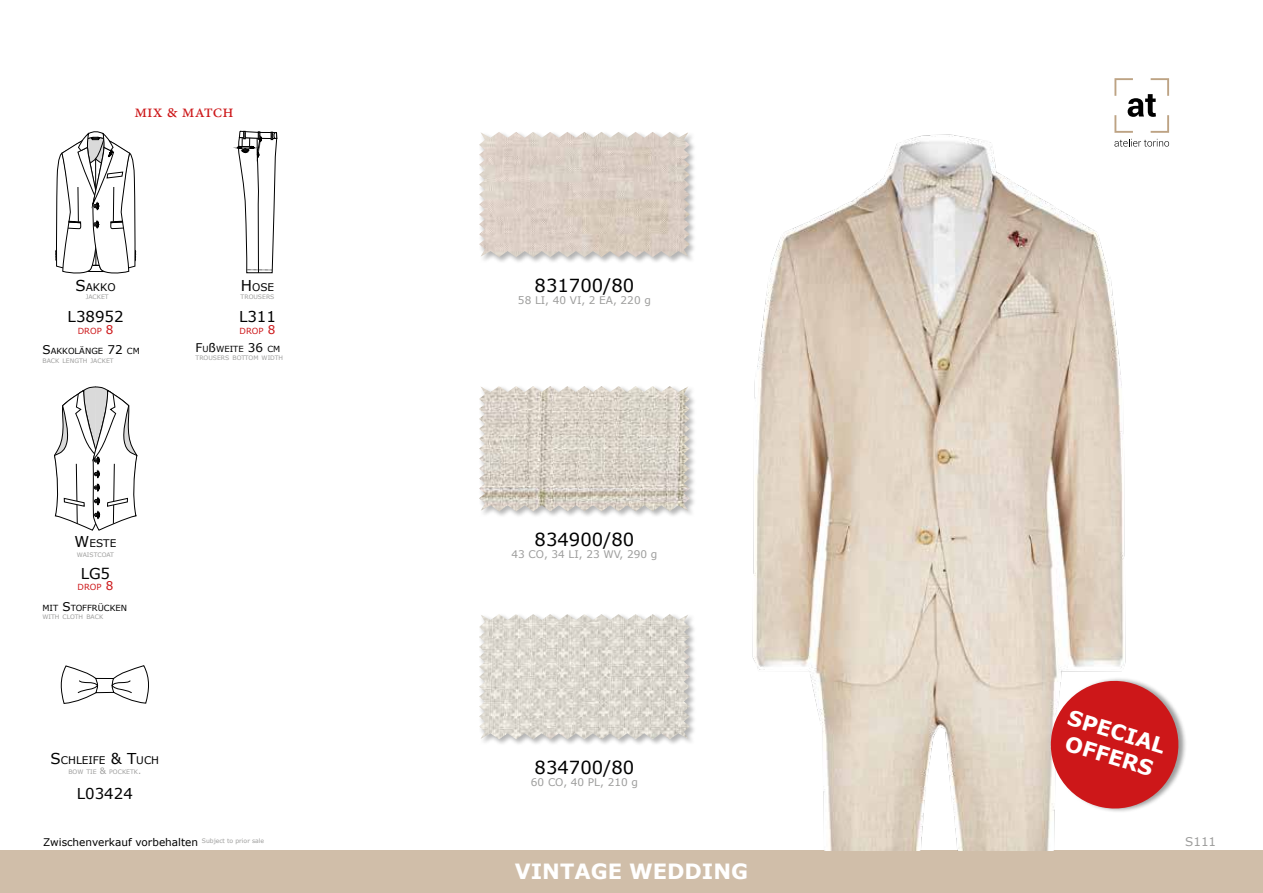
<style>
.page{position:relative;width:1263px;height:893px;background:#fff}
.page>*{position:absolute;margin:0;border:0;box-sizing:border-box;transform-origin:0 0}
.t1{font:700 21px "Verdana";color:#fff}
.t2{font:700 21px/25.2px "Verdana";color:#fff}
.t3{font:18px "Verdana";color:#000}
.t4{font:18px "Minion Pro";color:#cd1719}
.t5{font:15px "Verdana";color:#000}
.t6{font:12px "Verdana";color:#9d9d9c}
.t7{font:10.5px "Verdana";color:#9d9d9c}
.t8{font:10.5px "Verdana";color:#000}
.t9{font:10.5px "Verdana";color:#000}
.t10{font:8.4px/18.3px "Verdana";color:#000}
.t11{font:8.4px "Verdana";color:#cd1719}
.t12{font:6.15px "Verdana";color:#9d9d9c}
.s1{font-size:15px}
.s2{font-size:12px}
.s3{color:#cd1719}
.s4{font-size:12px;color:#cd1719}
.s5{font-size:8.7px}
</style>
<div class="page">
<div style="left:0;top:850px;width:1263px;height:43px;background:#d0bea9"></div>
<svg style="left:1114px;top:78px;width:55px;height:51px"></svg>
<img style="left:752px;top:129px;width:418px;height:721px">
<svg style="left:54px;top:387px;width:83px;height:143px"></svg>
<div style="left:478px;top:131px;width:219px;height:133px;background:#000;opacity:.3"></div>
<img style="left:479px;top:132px;width:211px;height:125px">
<svg style="left:60px;top:665px;width:89px;height:39px"></svg>
<div style="left:478px;top:385px;width:219px;height:133px;background:#000;opacity:.3"></div>
<img style="left:479px;top:386px;width:211px;height:125px">
<div style="left:478px;top:613px;width:219px;height:133px;background:#000;opacity:.3"></div>
<img style="left:479px;top:614px;width:211px;height:125px">
<svg style="left:238px;top:131px;width:39px;height:142px"></svg>
<svg style="left:56px;top:131px;width:80px;height:143px"></svg>
<div style="left:1051px;top:677px;width:136px;height:136px;background:#000;opacity:.39"></div>
<svg style="left:1045px;top:675px;width:139px;height:139px"></svg>
<h2 class="t4" style="left:134px;top:99px;width:101px">mix &amp; match</h2>
<h3 class="t9" style="left:76px;top:280px;width:42px"><span class="s1">S</span>AKKO</h3>
<p class="t12" style="left:86px;top:293px;width:25px">JACKET</p>
<h3 class="t5" style="left:68px;top:307px;width:58px">L38952</h3>
<h3 class="t11" style="left:78px;top:325px;width:37px">DROP <span class="s2">8</span></h3>
<h3 class="t10" style="left:43px;top:342px;width:99px"><span class="s2">S</span>AKKOLÄNGE <span class="s2">72</span> CM</h3>
<p class="t12" style="left:43px;top:356px;width:73px">BACK LENGTH JACKET</p>
<h3 class="t9" style="left:241px;top:280px;width:35px"><span class="s1">H</span>OSE</h3>
<p class="t12" style="left:241px;top:293px;width:35px">TROUSERS</p>
<h3 class="t5" style="left:239px;top:307px;width:38px">L311</h3>
<h3 class="t10" style="left:196px;top:321px;width:86px;text-indent:44px"><span class="s3">DROP</span> <span class="s4">8<br></span><span class="s2">F</span>U<span class="s2">ß</span>WEITE <span class="s2">36</span> CM</h3>
<p class="t12" style="left:196px;top:354px;width:88px">TROUSERS BOTTOM WIDTH</p>
<h3 class="t9" style="left:75px;top:536px;width:43px"><span class="s1">W</span>ESTE</h3>
<p class="t12" style="left:77px;top:551px;width:39px">WAISTCOAT</p>
<h3 class="t5" style="left:81px;top:563px;width:31px">LG 5</h3>
<h3 class="t11" style="left:78px;top:581px;width:37px">DROP <span class="s2">8</span></h3>
<h3 class="t10" style="left:43px;top:598px;width:86px">MIT <span class="s2">S</span>TOFFRÜCKEN</h3>
<p class="t12" style="left:43px;top:612px;width:62px">WITH CLOTH BACK</p>
<h3 class="t9" style="left:51px;top:754px;width:108px"><span class="s1">S</span>CH LEIFE <span class="s1">&amp; T</span>UCH</h3>
<p class="t12" style="left:68px;top:768px;width:74px">BOW TIE <span class="s5">&amp;</span> POCKETK<span class="s5">.</span></p>
<h3 class="t5" style="left:77px;top:784px;width:58px">L03424</h3>
<h3 class="t8" style="left:43px;top:836px;width:223px">Zwischenverkauf vorbehalten <sup>Subject</sup> <sup>to</sup> <sup>prior</sup> <sup>sale</sup></h3>
<h2 class="t3" style="left:534px;top:274px;width:101px">831700/80</h2>
<h3 class="t7" style="left:518px;top:294px;width:134px">58 LI, 40 VI, 2 EA, 220 g</h3>
<h2 class="t3" style="left:534px;top:528px;width:101px">834900/80</h2>
<h3 class="t7" style="left:512px;top:548px;width:147px">43 CO, 34 LI, 23 WV, 290 g</h3>
<h2 class="t3" style="left:534px;top:756px;width:101px">834700/80</h2>
<h3 class="t7" style="left:531px;top:776px;width:108px">60 CO, 40 PL, 210 g</h3>
<h1 class="t1" style="left:515px;top:858px;width:235px">VINTAGE WEDDING</h1>
<h1 class="t2" style="left:1072px;top:705px;width:102px;rotate:17deg">SPECIAL<br>OFFERS</h1>
<h3 class="t6" style="left:1185px;top:834px;width:33px">S111</h3>
</div>
